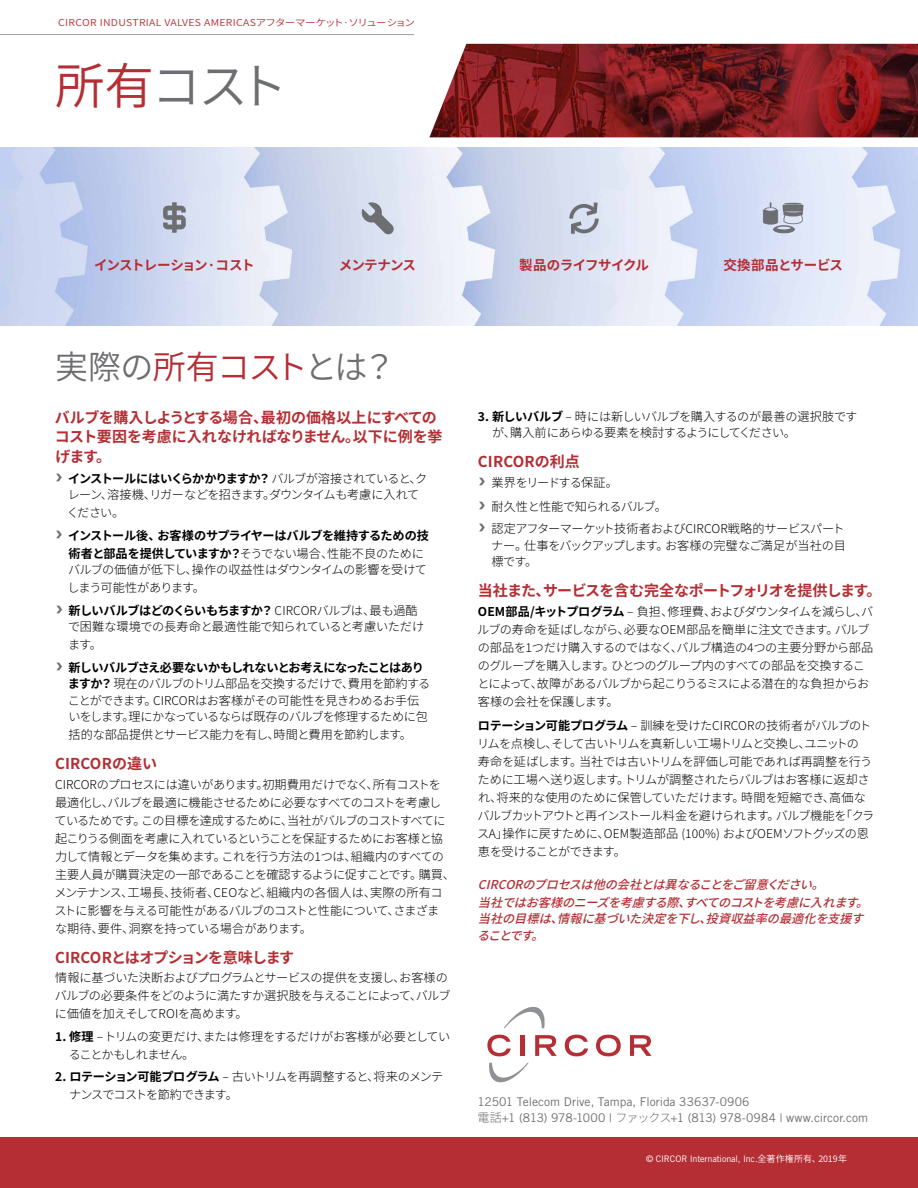
<style>
.page{position:relative;width:918px;height:1188px;background:#fff}
.page>*{position:absolute;margin:0;border:0;box-sizing:border-box;transform-origin:0 0}
.t1{font:49.5px "Source Han Sans JP";letter-spacing:-.05em;color:#6d6e71}
.t2{font:33px "Source Han Sans JP";letter-spacing:-.05em;color:#6d6e71}
.t3{font:700 15px/19.5px "Source Han Sans JP";letter-spacing:-.025em;color:#b42e34}
.t4{font:700 15px "Source Han Sans JP";letter-spacing:-.05em;color:#b42e34}
.t5{font:700 15px "Source Han Sans JP";letter-spacing:-.045em;color:#b42e34}
.t6{font:700 15px "Source Han Sans JP";letter-spacing:.01em;color:#b42e34}
.t7{font:700 13.5px "Source Han Sans JP";letter-spacing:-.05em;color:#b42e34}
.t8{font:700 13.5px "Source Han Sans JP";letter-spacing:-.085em;color:#b42e34}
.t9{font:700 13.5px "Source Han Sans JP";letter-spacing:-.015em;color:#b42e34}
.t10{font:300 12.15px/18px "Source Han Sans JP";letter-spacing:-.04em;color:#000}
.t11{font:italic 500 12.15px/18px "Source Han Sans JP";color:#b42e34}
.t12{font:300 12.15px/22.5px "Source Han Sans JP";letter-spacing:-.075em;color:#000}
.t13{font:300 12.15px/16.5px "Source Han Sans JP";letter-spacing:-.01em;color:#000}
.t14{font:700 12.15px/22.5px "Source Han Sans JP";letter-spacing:-.025em;color:#000}
.t15{font:300 12.15px/18px "Source Han Sans JP";letter-spacing:-.02em;color:#000}
.t16{font:12px/16.5px "Trade Gothic LT Std";color:#6d6e71}
.t17{font:9.45px "Source Han Sans JP";letter-spacing:.03em;color:#b42e34;scale:1.11 1}
.t18{font:9px "Trade Gothic LT Std";letter-spacing:-.015em;color:#fff}
.s1{color:#b42e34}
.s2{font-family:"Trade Gothic LT Std";font-weight:700;font-size:24px;color:#6d6e71}
.s3{font-weight:700}
.s4{font-weight:300}
.s5{font-family:"Trade Gothic LT Std";font-size:24px;color:#6d6e71}
.s6{font-family:"Source Han Sans JP";font-weight:300}
.s7{font-family:"Source Han Sans JP"}
</style>
<div class="page">
<div style="left:0;top:1138px;width:918px;height:50px;background:#b42e34"></div>
<svg style="left:504px;top:1006px;width:41px;height:22px"></svg>
<svg style="left:489px;top:1063px;width:40px;height:20px"></svg>
<svg style="left:487px;top:1035px;width:24px;height:21px"></svg>
<hr style="left:520px;top:1035px;width:4px;height:21px;background:#b42e34">
<svg style="left:535px;top:1035px;width:22px;height:21px"></svg>
<svg style="left:565px;top:1035px;width:23px;height:21px"></svg>
<svg style="left:596px;top:1035px;width:25px;height:21px"></svg>
<svg style="left:630px;top:1035px;width:22px;height:21px"></svg>
<hr style="left:0;top:34px;width:414px;height:1px;background:#a1a3a6">
<img style="left:429px;top:44px;width:489px;height:93px">
<img style="left:0;top:147px;width:918px;height:179px">
<svg style="left:163px;top:202px;width:23px;height:31px"></svg>
<svg style="left:361px;top:202px;width:33px;height:33px"></svg>
<svg style="left:569px;top:202px;width:30px;height:32px"></svg>
<svg style="left:763px;top:202px;width:40px;height:31px"></svg>
<p class="t17" style="left:58px;top:17px;width:323px">CIRCOR INDUSTRIAL VALVES AMERICASアフターマーケット·ソリューション</p>
<h1 class="t1" style="left:55px;top:58px;width:234px"><span class="s1">所有</span>コスト</h1>
<p class="t8" style="left:94px;top:258px;width:162px">インストレーション·コスト</p>
<p class="t7" style="left:339px;top:258px;width:79px">メンテナンス</p>
<p class="t7" style="left:519px;top:258px;width:131px">製品のライフサイクル</p>
<p class="t9" style="left:723px;top:258px;width:121px">交換部品とサービス</p>
<h2 class="t2" style="left:55px;top:348px;width:342px">実際の<span class="s1">所有コスト</span>とは？</h2>
<p class="t3" style="left:55px;top:408px;width:389px">バルブを購入しようとする場合、最初の価格以上にすべてのコスト要因を考慮に入れなければなりません。以下に例を挙げます。</p>
<p class="t10" style="left:55px;top:471px;width:374px;line-height:16.5px;text-align:center"><span class="s2">›</span> <span class="s3">インストールにはいくらかかりますか？</span> バルブが溶接されていると、クレーン、溶接機、リガーなどを招きます。ダウンタイムも考慮に入れて</p>
<p class="t14" style="left:55px;top:502px;width:376px;text-indent:12px"><span class="s4">ください。<br></span><span class="s5">›</span> インストール後、お客様のサプライヤーはバルブを維持するための技</p>
<p class="t13" style="left:68px;top:546px;width:360px"><span class="s3">術者と部品を提供していますか？</span>そうでない場合、性能不良のためにバルブの価値が低下し、操作の収益性はダウンタイムの影響を受けて</p>
<p class="t12" style="left:55px;top:577px;width:364px;text-indent:13px">しまう可能性があります。<br><span class="s2">›</span> <span class="s3">新しいバルブはどのくらいもちますか？</span>CIRCORバルブは、最も過酷</p>
<p class="t15" style="left:68px;top:618px;width:358px">で困難な環境での長寿命と最適性能で知られていると考慮いただけます。</p>
<p class="t10" style="left:68px;top:660px;width:364px;line-height:16.5px;text-indent:-13px"><span class="s2">›</span> <span class="s3">新しいバルブさえ必要ないかもしれないとお考えになったことはありますか？</span> 現在のバルブのトリム部品を交換するだけで、費用を節約することができます。CIRCORはお客様がその可能性を見きわめるお手伝いをします。理にかなっているならば既存のバルブを修理するために包</p>
<p class="t10" style="left:69px;top:726px;width:345px">括的な部品提供とサービス能力を有し、時間と費用を節約します。</p>
<p class="t6" style="left:55px;top:756px;width:103px">CIRCORの違い</p>
<p class="t10" style="left:54px;top:776px;width:402px">CIRCORのプロセスには違いがあります。初期費用だけでなく、所有コストを最適化し、バルブを最適に機能させるために必要なすべてのコストを考慮しているためです。この目標を達成するために、当社がバルブのコストすべてに起こりうる側面を考慮に入れているということを保証するためにお客様と協力して情報とデータを集めます。これを行う方法の1つは、組織内のすべての主要人員が購買決定の一部であることを確認するように促すことです。購買、メンテナンス、工場長、技術者、CEOなど、組織内の各個人は、実際の所有コストに影響を与える可能性があるバルブのコストと性能について、さまざま<br>な期待、要件、洞察を持っている場合があります。</p>
<p class="t5" style="left:55px;top:949px;width:241px">CIRCORとはオプションを意味します</p>
<p class="t10" style="left:55px;top:969px;width:397px">情報に基づいた決断およびプログラムとサービスの提供を支援し、お客様のバルブの必要条件をどのように満たすか選択肢を与えることによって、バルブに価値を加えそしてROIを高めます。</p>
<p class="t10" style="left:69px;top:1028px;width:383px;text-indent:-14px"><span class="s3">1. 修理</span> – トリムの変更だけ、または修理をするだけがお客様が必要としていることかもしれません。</p>
<p class="t12" style="left:69px;top:1068px;width:376px;line-height:18px;text-indent:-14px"><span class="s3">2. ロテーション可能プログラム</span> – 古いトリムを再調整すると、将来のメンテナンスでコストを節約できます。</p>
<p class="t10" style="left:492px;top:408px;width:367px;line-height:16.5px;text-indent:-14px"><span class="s3">3. 新しいバルブ</span> – 時には新しいバルブを購入するのが最善の選択肢ですが、購入前にあらゆる要素を検討するようにしてください。</p>
<p class="t6" style="left:478px;top:453px;width:104px">CIRCORの利点</p>
<p class="t10" style="left:478px;top:471px;width:191px;line-height:24px"><span class="s2">›</span> 業界をリードする保証。<br><span class="s2">›</span> 耐久性と性能で知られるバルブ。</p>
<p class="t10" style="left:491px;top:521px;width:356px;line-height:16.5px;text-align:justify;text-indent:-13px"><span class="s2">›</span> 認定アフターマーケット技術者およびCIRCOR戦略的サービスパートナー。仕事をバックアップします。お客様の完璧なご満足が当社の目標です。</p>
<p class="t4" style="left:478px;top:582px;width:405px">当社また、サービスを含む完全なポートフォリオを提供します。</p>
<p class="t10" style="left:477px;top:603px;width:398px"><span class="s3">OEM部品/キットプログラム</span> – 負担、修理費、およびダウンタイムを減らし、バルブの寿命を延ばしながら、必要なOEM部品を簡単に注文できます。バルブの部品を1つだけ購入するのではなく、バルブ構造の4つの主要分野から部品のグループを購入します。ひとつのグループ内のすべての部品を交換することによって、故障があるバルブから起こりうるミスによる潜在的な負担からお客様の会社を保護します。</p>
<p class="t10" style="left:477px;top:716px;width:399px"><span class="s3">ロテーション可能プログラム</span> – 訓練を受けたCIRCORの技術者がバルブのトリムを点検し、そして古いトリムを真新しい工場トリムと交換し、ユニットの<br>寿命を延ばします。当社では古いトリムを評価し可能であれば再調整を行うために工場へ送り返します。トリムが調整されたらバルブはお客様に返却され、将来的な使用のために保管していただけます。時間を短縮でき、高価なバルブカットアウトと再インストール料金を避けられます。バルブ機能を「クラスA」操作に戻すために、OEM製造部品 (100%) およびOEMソフトグッズの恩恵を受けることができます。</p>
<p class="t11" style="left:478px;top:876px;width:400px">CIRCORのプロセスは他の会社とは異なることをご留意ください。<br>当社ではお客様のニーズを考慮する際、すべてのコストを考慮に入れます。</p>
<p class="t11" style="left:477px;top:910px;width:395px;line-height:17.2px">当社の目標は、情報に基づいた決定を下し、投資収益率の最適化を支援することです。</p>
<p class="t16" style="left:478px;top:1093px;width:392px">12501 Telecom Drive, Tampa, Florida 33637-0906<br><span class="s6">電話</span>+1 (813) 978-1000 | <span class="s6">ファックス</span>+1 (813) 978-0984 | www.circor.com</p>
<p class="t18" style="left:646px;top:1153px;width:202px">© CIRCOR International, Inc.<span class="s7">全著作権所有、2019年</span></p>
</div>
